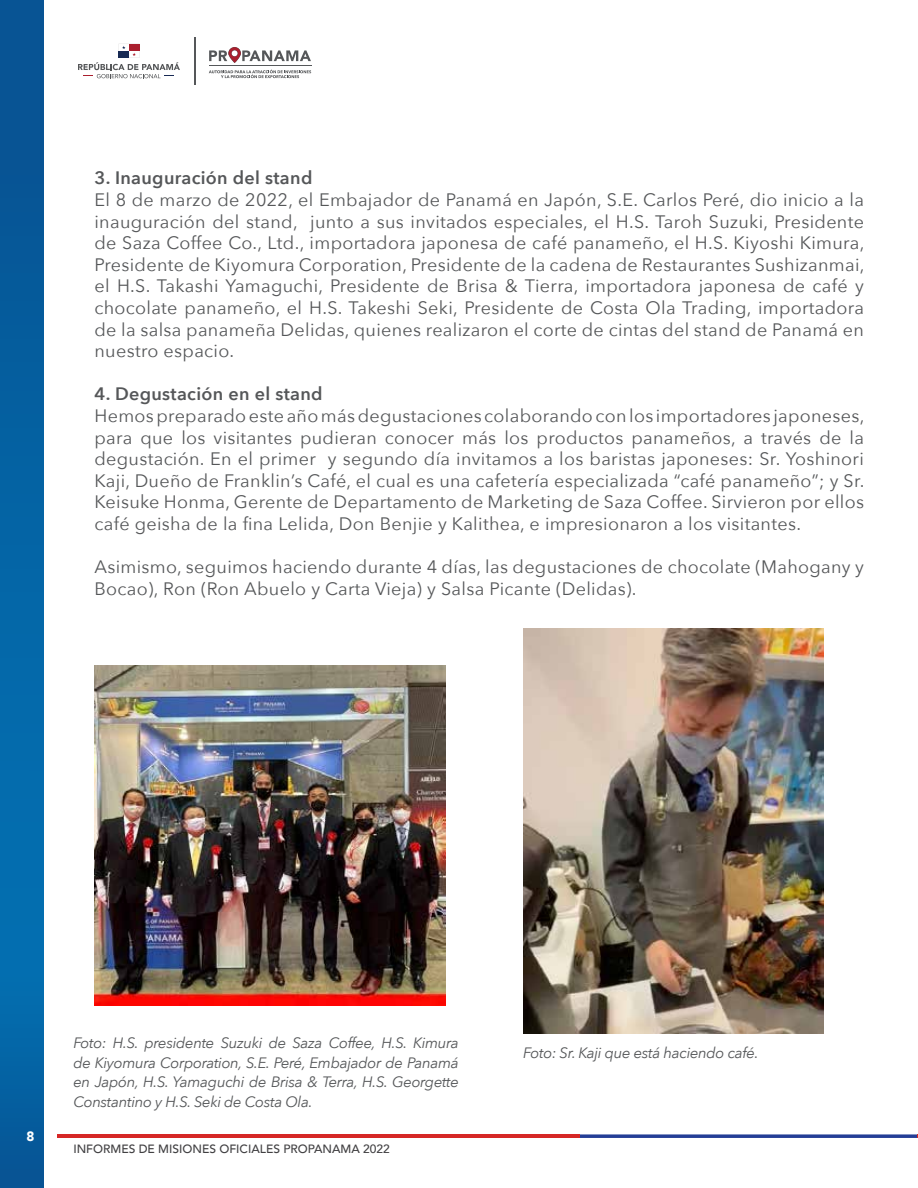
<style>
.page{position:relative;width:918px;height:1188px;background:#fff}
.page>*{position:absolute;margin:0;border:0;box-sizing:border-box;transform-origin:0 0}
.t1{font:18px/21.6px "Avenir Next";letter-spacing:.02em;color:#555759;text-align:justify}
.t2{font:600 18px "Avenir Next";letter-spacing:.02em;color:#555759}
.t3{font:italic 15px/19.5px "Avenir Next";letter-spacing:-.02em;color:#555759;text-align:justify}
.t4{font:900 13.5px "Avenir";color:#fff}
.t5{font:500 12px "Avenir";color:#414042}
</style>
<div class="page">
<svg style="left:0;top:0;width:43px;height:1188px;background:#0461a2"></svg>
<svg style="left:209px;top:70px;width:102px;height:8px"></svg>
<svg style="left:209px;top:47px;width:102px;height:16px"></svg>
<hr style="left:209px;top:65px;width:102px;height:1px;background:#555759">
<svg style="left:78px;top:44px;width:102px;height:34px"></svg>
<hr style="left:194px;top:38px;width:1px;height:47px;background:#555759">
<hr style="left:57px;top:1134px;width:522px;height:4px;background:#d62726">
<svg style="left:579px;top:1134px;width:339px;height:4px"></svg>
<img style="left:94px;top:665px;width:351px;height:341px">
<img style="left:523px;top:629px;width:300px;height:404px">
<p class="t2" style="left:94px;top:163px;width:219px">3. Inauguración del stand</p>
<p class="t1" style="left:94px;top:188px;width:772px">El 8 de marzo de 2022, el Embajador de Panamá en Japón, S.E. Carlos Peré, dio inicio a la inauguración del stand, junto a sus invitados especiales, el H.S. Taroh Suzuki, Presidente de Saza Coffee Co., Ltd., importadora japonesa de café panameño, el H.S. Kiyoshi Kimura, Presidente de Kiyomura Corporation, Presidente de la cadena de Restaurantes Sushizanmai, el H.S. Takashi Yamaguchi, Presidente de Brisa &amp; Tierra, importadora japonesa de café y chocolate panameño, el H.S. Takeshi Seki, Presidente de Costa Ola Trading, importadora de la salsa panameña Delidas, quienes realizaron el corte de cintas del stand de Panamá en nuestro espacio.</p>
<p class="t2" style="left:94px;top:379px;width:230px">4. Degustación en el stand</p>
<p class="t1" style="left:94px;top:404px;width:772px">Hemos preparado este año más degustaciones colaborando con los importadores japoneses, para que los visitantes pudieran conocer más los productos panameños, a través de la degustación. En el primer y segundo día invitamos a los baristas japoneses: Sr. Yoshinori Kaji, Dueño de Franklin’s Café, el cual es una cafetería especializada “café panameño”; y Sr.<br>Keisuke Honma, Gerente de Departamento de Marketing de Saza Coffee. Sirvieron por ellos café geisha de la fina Lelida, Don Benjie y Kalithea, e impresionaron a los visitantes.</p>
<p class="t1" style="left:94px;top:555px;width:771px">Asimismo, seguimos haciendo durante 4 días, las degustaciones de chocolate (Mahogany y<br>Bocao), Ron (Ron Abuelo y Carta Vieja) y Salsa Picante (Delidas).</p>
<p class="t4" style="left:26px;top:1125px;width:9px">8</p>
<p class="t3" style="left:73px;top:1032px;width:387px">Foto: H.S. presidente Suzuki de Saza Coffee, H.S. Kimura de Kiyomura Corporation, S.E. Peré, Embajador de Panamá en Japón, H.S. Yamaguchi de Brisa &amp; Terra, H.S. Georgette Constantino y H.S. Seki de Costa Ola.</p>
<p class="t3" style="left:523px;top:1043px;width:237px">Foto: Sr. Kaji que está haciendo café.</p>
<p class="t5" style="left:73px;top:1138px;width:318px">INFORMES DE MISIONES OFICIALES PROPANAMA 2022</p>
</div>
